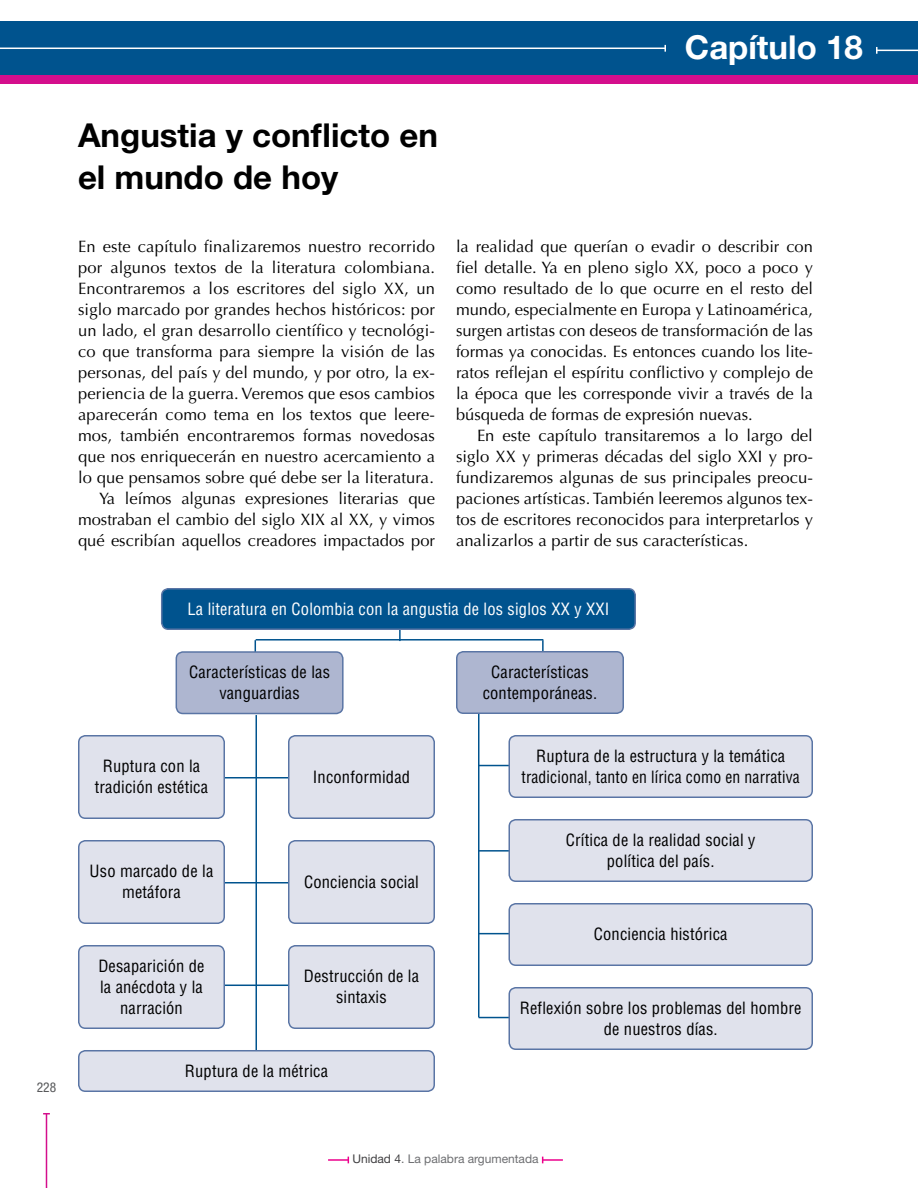
<style>
.page{position:relative;width:918px;height:1188px;background:#fff}
.page>*{position:absolute;margin:0;border:0;box-sizing:border-box;transform-origin:0 0}
.t1{font:700 33px/42px "Helvetica Neue LT Std";color:#000}
.t2{font:700 33px "Helvetica Neue LT Std";color:#fff}
.t3{font:16.5px/21px "Optima LT Std";letter-spacing:.01em;color:#000;text-align:justify}
.t4{font:condensed 16.5px/21px "Helvetica LT Std";letter-spacing:.01em;color:#000;text-align:center}
.t5{font:condensed 16.5px "Helvetica LT Std";letter-spacing:.01em;color:#fff}
.t6{font:condensed 13.5px "Helvetica Neue LT Std";color:#58595b}
.t7{font:12px "Helvetica Neue LT Std";color:#6d6e71}
.s1{color:#414042}
</style>
<div class="page">
<hr style="left:46px;top:1114px;width:1px;height:74px;background:#d40e8c">
<div style="left:0;top:72px;width:918px;height:12px;background:#d40e8c"></div>
<div style="left:0;top:21px;width:918px;height:54px;background:#00538e"></div>
<hr style="left:0;top:48px;width:665px;height:1px;background:#fff">
<svg style="left:664px;top:45px;width:2px;height:7px"></svg>
<hr style="left:877px;top:50px;width:41px;height:1px;background:#fff">
<svg style="left:876px;top:47px;width:2px;height:7px"></svg>
<hr style="left:478px;top:933px;width:82px;height:1px;background:#00538e">
<svg style="left:399px;top:630px;width:2px;height:9px"></svg>
<hr style="left:256px;top:715px;width:1px;height:348px;background:#00538e">
<hr style="left:478px;top:850px;width:83px;height:2px;background:#00538e">
<hr style="left:213px;top:882px;width:85px;height:2px;background:#00538e">
<hr style="left:214px;top:985px;width:74px;height:1px;background:#00538e">
<hr style="left:214px;top:777px;width:74px;height:1px;background:#00538e">
<hr style="left:479px;top:1017px;width:71px;height:1px;background:#00538e">
<hr style="left:479px;top:765px;width:72px;height:1px;background:#00538e">
<hr style="left:478px;top:693px;width:2px;height:324px;background:#00538e">
<hr style="left:542px;top:640px;width:2px;height:28px;background:#00538e">
<hr style="left:256px;top:639px;width:287px;height:2px;background:#00538e">
<div style="left:162px;top:589px;width:473px;height:40px;background:#00538e;border-radius:7px"></div>
<div style="left:161px;top:588px;width:475px;height:42px;border:2px solid #5a75a5;border-radius:7px"></div>
<div style="left:509px;top:820px;width:303px;height:61px;background:#e0e2ec;border-radius:7px"></div>
<div style="left:509px;top:819px;width:304px;height:63px;border:2px solid #5a75a5;border-radius:7px"></div>
<div style="left:79px;top:841px;width:145px;height:82px;background:#e0e2ec;border-radius:7px"></div>
<div style="left:78px;top:840px;width:147px;height:84px;border:2px solid #5a75a5;border-radius:7px"></div>
<div style="left:289px;top:841px;width:145px;height:82px;background:#e0e2ec;border-radius:7px"></div>
<div style="left:288px;top:840px;width:147px;height:84px;border:2px solid #5a75a5;border-radius:7px"></div>
<div style="left:509px;top:904px;width:303px;height:61px;background:#e0e2ec;border-radius:7px"></div>
<div style="left:509px;top:903px;width:304px;height:63px;border:2px solid #5a75a5;border-radius:7px"></div>
<div style="left:79px;top:946px;width:145px;height:82px;background:#e0e2ec;border-radius:7px"></div>
<div style="left:78px;top:945px;width:147px;height:84px;border:2px solid #5a75a5;border-radius:7px"></div>
<div style="left:289px;top:946px;width:145px;height:82px;background:#e0e2ec;border-radius:7px"></div>
<div style="left:288px;top:945px;width:147px;height:84px;border:2px solid #5a75a5;border-radius:7px"></div>
<div style="left:509px;top:988px;width:303px;height:61px;background:#e0e2ec;border-radius:7px"></div>
<div style="left:509px;top:987px;width:304px;height:63px;border:2px solid #5a75a5;border-radius:7px"></div>
<div style="left:79px;top:1051px;width:355px;height:40px;background:#e0e2ec;border-radius:7px"></div>
<div style="left:78px;top:1050px;width:357px;height:42px;border:2px solid #5a75a5;border-radius:7px"></div>
<div style="left:509px;top:736px;width:303px;height:61px;background:#e0e2ec;border-radius:7px"></div>
<div style="left:509px;top:735px;width:304px;height:63px;border:2px solid #5a75a5;border-radius:7px"></div>
<div style="left:79px;top:736px;width:145px;height:82px;background:#e0e2ec;border-radius:7px"></div>
<div style="left:78px;top:735px;width:147px;height:84px;border:2px solid #5a75a5;border-radius:7px"></div>
<div style="left:289px;top:736px;width:145px;height:82px;background:#e0e2ec;border-radius:7px"></div>
<div style="left:288px;top:735px;width:147px;height:84px;border:2px solid #5a75a5;border-radius:7px"></div>
<div style="left:176px;top:652px;width:167px;height:62px;background:#aeb6d0;border-radius:7px"></div>
<div style="left:176px;top:651px;width:168px;height:63px;border:2px solid #5a75a5;border-radius:7px"></div>
<div style="left:457px;top:652px;width:166px;height:61px;background:#aeb6d0;border-radius:7px"></div>
<div style="left:456px;top:651px;width:168px;height:63px;border:2px solid #5a75a5;border-radius:7px"></div>
<hr style="left:328px;top:1159px;width:20px;height:2px;background:#ec008c">
<hr style="left:543px;top:1159px;width:20px;height:2px;background:#ec008c">
<h1 class="t2" style="left:685px;top:27px;width:179px">Capítulo 18</h1>
<p class="t6" style="left:37px;top:1079px;width:21px">228</p>
<h1 class="t1" style="left:78px;top:114px;width:361px">Angustia y conflicto en el mundo de hoy</h1>
<p class="t3" style="left:78px;top:236px;width:359px;text-align:right">En este capítulo finalizaremos nuestro recorrido por algunos textos de la literatura colombiana.<br>Encontraremos a los escritores del siglo XX, un siglo marcado por grandes hechos históricos: por un lado, el gran desarrollo científico y tecnológi&shy;co que transforma para siempre la visión de las personas, del país y del mundo, y por otro, la ex&shy;periencia de la guerra. Veremos que esos cambios aparecerán como tema en los textos que leere&shy;mos, también encontraremos formas novedosas que nos enriquecerán en nuestro acercamiento a lo que pensamos sobre qué debe ser la literatura.<br>Ya leímos algunas expresiones literarias que mostraban el cambio del siglo XIX al XX, y vimos qué escribían aquellos creadores impactados por</p>
<p class="t3" style="left:456px;top:236px;width:359px">la realidad que querían o evadir o describir con fiel detalle. Ya en pleno siglo XX, poco a poco y como resultado de lo que ocurre en el resto del mundo, especialmente en Europa y Latinoamérica, surgen artistas con deseos de transformación de las formas ya conocidas. Es entonces cuando los lite&shy;ratos reflejan el espíritu conflictivo y complejo de la época que les corresponde vivir a través de la búsqueda de formas de expresión nuevas.</p>
<p class="t3" style="left:456px;top:425px;width:359px;text-indent:21px">En este capítulo transitaremos a lo largo del siglo XX y primeras décadas del siglo XXI y pro&shy;fundizaremos algunas de sus principales preocu&shy;paciones artísticas. También leeremos algunos tex&shy;tos de escritores reconocidos para interpretarlos y analizarlos a partir de sus características.</p>
<p class="t5" style="left:188px;top:599px;width:423px">La literatura en Colombia con la angustia de los siglos XX y XXI</p>
<p class="t4" style="left:189px;top:662px;width:142px">Características de las vanguardias</p>
<p class="t4" style="left:483px;top:661px;width:116px">Características contemporáneas.</p>
<p class="t4" style="left:95px;top:756px;width:115px">Ruptura con la tradición estética</p>
<p class="t4" style="left:313px;top:766px;width:99px">Inconformidad</p>
<p class="t4" style="left:90px;top:861px;width:125px">Uso marcado de la metáfora</p>
<p class="t4" style="left:304px;top:871px;width:116px">Conciencia social</p>
<p class="t4" style="left:98px;top:955px;width:108px">Desaparición de la anécdota y la narración</p>
<p class="t4" style="left:304px;top:966px;width:117px">Destrucción de la sintaxis</p>
<p class="t4" style="left:185px;top:1060px;width:145px">Ruptura de la métrica</p>
<p class="t4" style="left:522px;top:745px;width:280px">Ruptura de la estructura y la temática tradicional, tanto en lírica como en narrativa</p>
<p class="t4" style="left:566px;top:829px;width:191px">Crítica de la realidad social y política del país.</p>
<p class="t4" style="left:594px;top:924px;width:135px">Conciencia histórica</p>
<p class="t4" style="left:520px;top:997px;width:283px">Reflexión sobre los problemas del hombre de nuestros días.</p>
<p class="t7" style="left:352px;top:1152px;width:188px"><span class="s1">Unidad 4</span>. La palabra argumentada</p>
</div>
